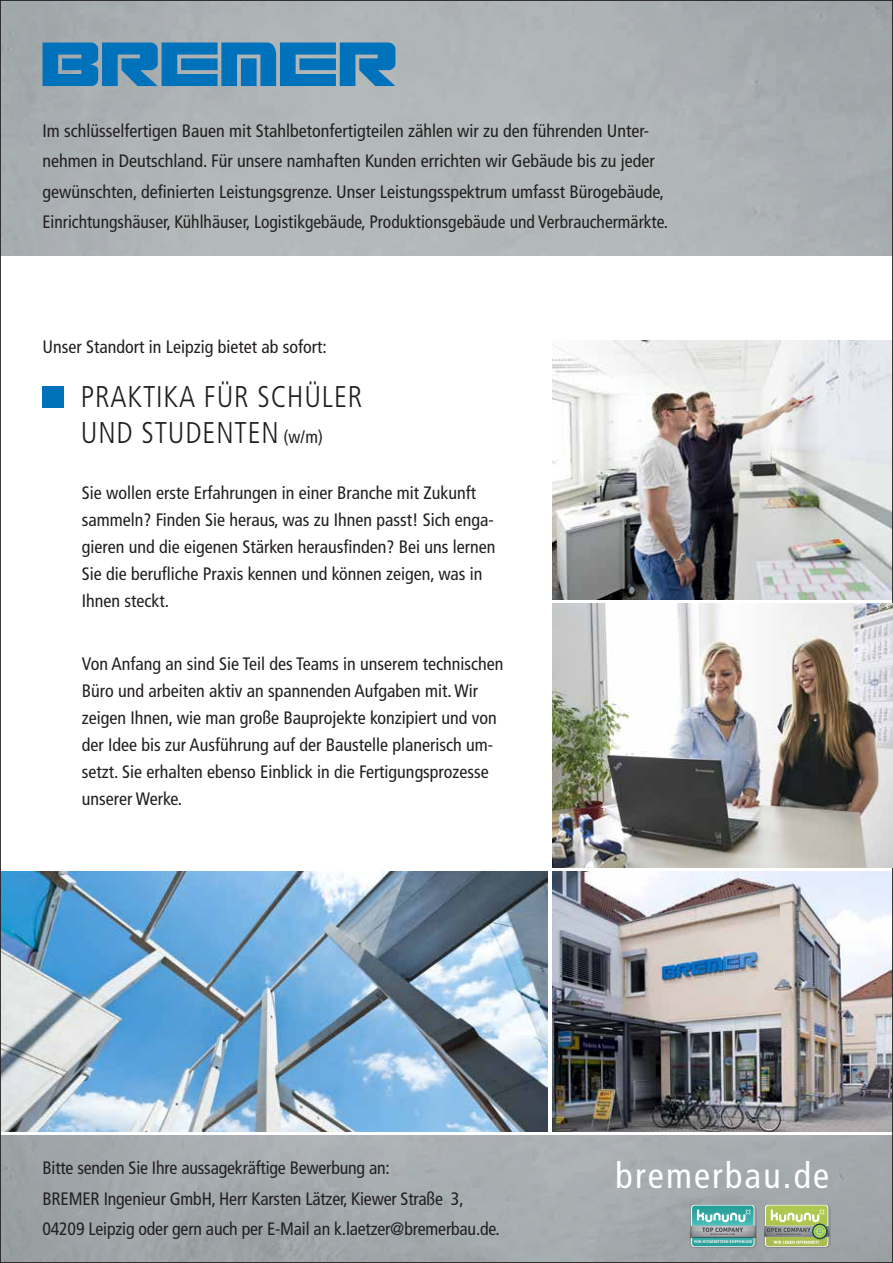
<style>
.page{position:relative;width:893px;height:1263px;background:#fff}
.page>*{position:absolute;margin:0;border:0;box-sizing:border-box;transform-origin:0 0}
.t1{font:condensed 36px "Frutiger LT Std";letter-spacing:.06em;color:#fff}
.t2{font:300 condensed 30px/36px "Frutiger LT Std";letter-spacing:.03em;color:#231f20}
.t3{font:condensed 18px/27px "Frutiger LT Std";color:#231f20}
.s1{font-weight:400;font-size:18px}
</style>
<div class="page">
<img style="left:2px;top:2px;width:889px;height:253px">
<img style="left:553px;top:872px;width:338px;height:259px">
<img style="left:2px;top:872px;width:546px;height:259px">
<img style="left:553px;top:340px;width:338px;height:260px">
<svg style="left:43px;top:43px;width:352px;height:43px;background:#227eba"></svg>
<img style="left:689px;top:1203px;width:67px;height:46px">
<img style="left:689px;top:1225px;width:68px;height:13px">
<svg style="left:690px;top:1205px;width:65px;height:42px;background:#72b0af"></svg>
<img style="left:763px;top:1203px;width:67px;height:46px">
<svg style="left:764px;top:1205px;width:65px;height:42px;background:#acbc79"></svg>
<div style="left:43px;top:386px;width:21px;height:21px;background:#0072bc"></div>
<img style="left:553px;top:604px;width:340px;height:263px">
<p class="t3" style="left:43px;top:116px;width:627px;line-height:30.3px">Im schlüsselfertigen Bauen mit Stahlbetonfertigteilen zählen wir zu den führenden Unter&shy;nehmen in Deutschland. Für unsere namhaften Kunden errichten wir Gebäude bis zu jeder gewünschten, definierten Leistungsgrenze. Unser Leistungsspektrum umfasst Bürogebäude, Einrichtungshäuser, Kühlhäuser, Logistikgebäude, Produktionsgebäude und Verbrauchermärkte.</p>
<p class="t3" style="left:43px;top:333px;width:286px">Unser Standort in Leipzig bietet ab sofort:</p>
<h2 class="t2" style="left:81px;top:379px;width:283px">PRAKTIKA FÜR SCHÜLER<br>UND STUDENTEN <span class="s1">(w/m)</span></h2>
<p class="t3" style="left:82px;top:480px;width:415px">Sie wollen erste Erfahrungen in einer Branche mit Zukunft sammeln? Finden Sie heraus, was zu Ihnen passt! Sich enga&shy;gieren und die eigenen Stärken herausfinden? Bei uns lernen Sie die berufliche Praxis kennen und können zeigen, was in Ihnen steckt.</p>
<p class="t3" style="left:82px;top:650px;width:423px">Von Anfang an sind Sie Teil des Teams in unserem technischen Büro und arbeiten aktiv an spannenden Aufgaben mit. Wir zeigen Ihnen, wie man große Bauprojekte konzipiert und von der Idee bis zur Ausführung auf der Baustelle planerisch um&shy;setzt. Sie erhalten ebenso Einblick in die Fertigungsprozesse unserer Werke.</p>
<p class="t3" style="left:43px;top:1153px;width:459px;line-height:30.5px">Bitte senden Sie Ihre aussagekräftige Bewerbung an:<br>BREMER Ingenieur GmbH, Herr Karsten Lätzer, Kiewer Straße 3,<br>04209 Leipzig oder gern auch per E-Mail an k.laetzer@bremerbau.de.</p>
<h1 class="t1" style="left:616px;top:1154px;width:215px">bremerbau.de</h1>
</div>
